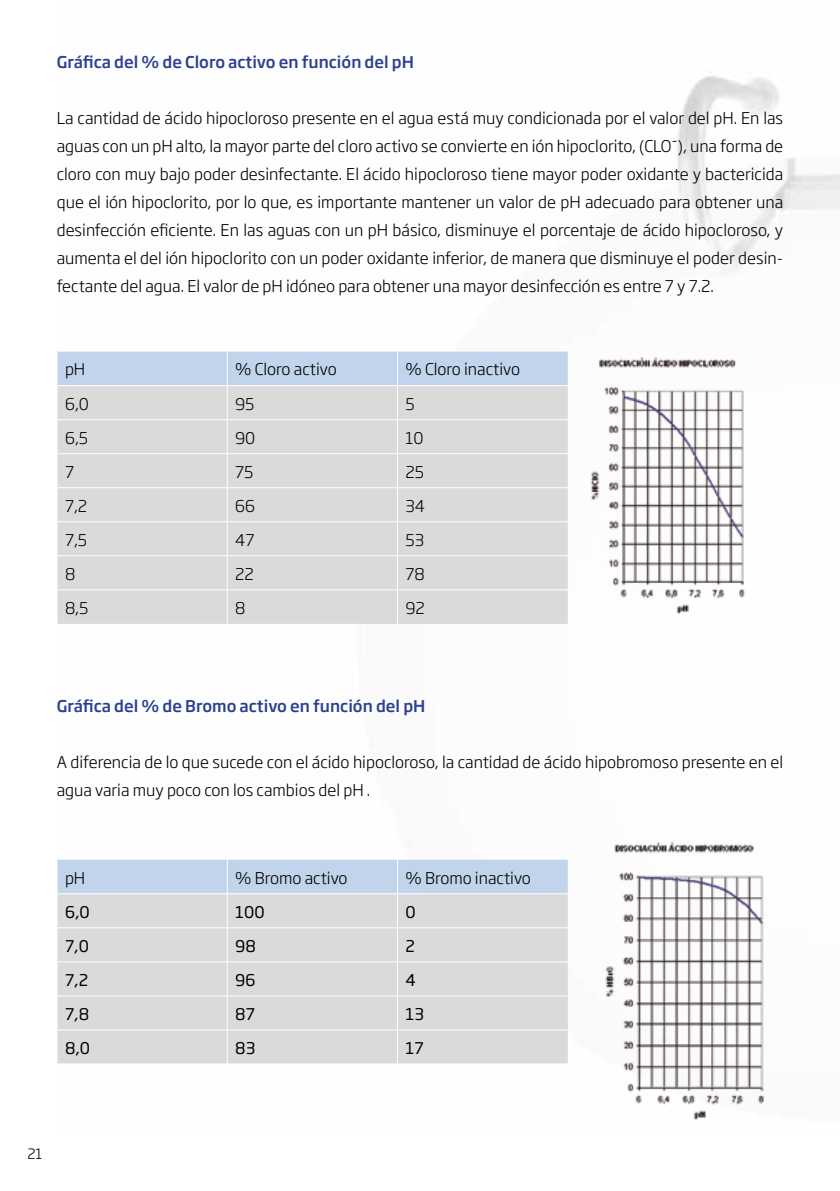
<style>
.page{position:relative;width:840px;height:1191px;background:#fff}
.page>*{position:absolute;margin:0;border:0;box-sizing:border-box;transform-origin:0 0}
.t1{font:300 16px/28px "Soho Gothic Pro";color:#000;text-align:justify}
.t2{font:500 16px "Soho Gothic Pro";color:#2b4191}
.t3{font:16px "Soho Gothic Pro";color:#000}
.t4{font:300 14px "Soho Gothic Pro";color:#000}
</style>
<div class="page">
<img style="left:567px;top:75px;width:272px;height:989px">
<div style="left:58px;top:351px;width:509px;height:34px;background:#c2d4eb"></div>
<div style="left:58px;top:386px;width:509px;height:238px;background:#dadada"></div>
<hr style="left:227px;top:351px;width:1px;height:34px;background:#fff">
<hr style="left:397px;top:351px;width:1px;height:34px;background:#fff">
<hr style="left:227px;top:386px;width:1px;height:33px;background:#fff">
<hr style="left:397px;top:386px;width:1px;height:33px;background:#fff">
<hr style="left:57px;top:419px;width:170px;height:1px;background:#fff">
<hr style="left:227px;top:419px;width:170px;height:1px;background:#fff">
<hr style="left:227px;top:420px;width:1px;height:33px;background:#fff">
<hr style="left:397px;top:419px;width:170px;height:1px;background:#fff">
<hr style="left:397px;top:420px;width:1px;height:33px;background:#fff">
<hr style="left:57px;top:453px;width:170px;height:1px;background:#fff">
<hr style="left:227px;top:453px;width:170px;height:1px;background:#fff">
<hr style="left:397px;top:453px;width:170px;height:1px;background:#fff">
<hr style="left:57px;top:521px;width:170px;height:1px;background:#fff">
<hr style="left:227px;top:521px;width:170px;height:1px;background:#fff">
<hr style="left:227px;top:522px;width:1px;height:33px;background:#fff">
<hr style="left:397px;top:521px;width:170px;height:1px;background:#fff">
<hr style="left:397px;top:522px;width:1px;height:33px;background:#fff">
<hr style="left:57px;top:555px;width:170px;height:1px;background:#fff">
<hr style="left:227px;top:555px;width:170px;height:1px;background:#fff">
<hr style="left:227px;top:556px;width:1px;height:33px;background:#fff">
<hr style="left:397px;top:555px;width:170px;height:1px;background:#fff">
<hr style="left:397px;top:556px;width:1px;height:33px;background:#fff">
<hr style="left:57px;top:589px;width:170px;height:1px;background:#fff">
<hr style="left:227px;top:589px;width:170px;height:1px;background:#fff">
<hr style="left:227px;top:590px;width:1px;height:34px;background:#fff">
<hr style="left:397px;top:589px;width:170px;height:1px;background:#fff">
<hr style="left:397px;top:590px;width:1px;height:34px;background:#fff">
<hr style="left:227px;top:454px;width:1px;height:33px;background:#fff">
<hr style="left:397px;top:454px;width:1px;height:33px;background:#fff">
<hr style="left:57px;top:487px;width:170px;height:1px;background:#fff">
<hr style="left:227px;top:487px;width:170px;height:1px;background:#fff">
<hr style="left:227px;top:488px;width:1px;height:33px;background:#fff">
<hr style="left:397px;top:487px;width:170px;height:1px;background:#fff">
<hr style="left:397px;top:488px;width:1px;height:33px;background:#fff">
<div style="left:58px;top:859px;width:509px;height:34px;background:#c2d4eb"></div>
<div style="left:58px;top:894px;width:509px;height:169px;background:#dadada"></div>
<hr style="left:227px;top:859px;width:1px;height:34px;background:#fff">
<hr style="left:397px;top:859px;width:1px;height:34px;background:#fff">
<hr style="left:227px;top:894px;width:1px;height:33px;background:#fff">
<hr style="left:397px;top:894px;width:1px;height:33px;background:#fff">
<hr style="left:57px;top:927px;width:170px;height:1px;background:#fff">
<hr style="left:227px;top:927px;width:170px;height:1px;background:#fff">
<hr style="left:227px;top:928px;width:1px;height:33px;background:#fff">
<hr style="left:397px;top:927px;width:170px;height:1px;background:#fff">
<hr style="left:397px;top:928px;width:1px;height:33px;background:#fff">
<hr style="left:57px;top:961px;width:170px;height:1px;background:#fff">
<hr style="left:227px;top:961px;width:170px;height:1px;background:#fff">
<hr style="left:397px;top:961px;width:170px;height:1px;background:#fff">
<hr style="left:57px;top:1029px;width:170px;height:1px;background:#fff">
<hr style="left:227px;top:1029px;width:170px;height:1px;background:#fff">
<hr style="left:227px;top:1030px;width:1px;height:33px;background:#fff">
<hr style="left:397px;top:1029px;width:170px;height:1px;background:#fff">
<hr style="left:397px;top:1030px;width:1px;height:33px;background:#fff">
<hr style="left:227px;top:962px;width:1px;height:33px;background:#fff">
<hr style="left:397px;top:962px;width:1px;height:33px;background:#fff">
<hr style="left:57px;top:995px;width:170px;height:1px;background:#fff">
<hr style="left:227px;top:995px;width:170px;height:1px;background:#fff">
<hr style="left:227px;top:996px;width:1px;height:33px;background:#fff">
<hr style="left:397px;top:995px;width:170px;height:1px;background:#fff">
<hr style="left:397px;top:996px;width:1px;height:33px;background:#fff">
<img style="left:591px;top:831px;width:186px;height:289px">
<img style="left:575px;top:347px;width:184px;height:281px">
<p class="t2" style="left:57px;top:49px;width:358px">Gráfica del % de Cloro activo en función del pH</p>
<p class="t1" style="left:57px;top:103px;width:727px">La cantidad de ácido hipocloroso presente en el agua está muy condicionada por el valor del pH. En las aguas con un pH alto, la mayor parte del cloro activo se convierte en ión hipoclorito, (CLO-), una forma de cloro con muy bajo poder desinfectante. El ácido hipocloroso tiene mayor poder oxidante y bactericida que el ión hipoclorito, por lo que, es importante mantener un valor de pH adecuado para obtener una desinfección eficiente. En las aguas con un pH básico, disminuye el porcentaje de ácido hipocloroso, y aumenta el del ión hipoclorito con un poder oxidante inferior, de manera que disminuye el poder desin&shy;fectante del agua. El valor de pH idóneo para obtener una mayor desinfección es entre 7 y 7.2.</p>
<p class="t1" style="left:65px;top:354px;width:22px">pH</p>
<p class="t1" style="left:235px;top:354px;width:103px">% Cloro activo</p>
<p class="t1" style="left:405px;top:354px;width:116px">% Cloro inactivo</p>
<p class="t1" style="left:65px;top:389px;width:25px">6,0</p>
<p class="t1" style="left:235px;top:389px;width:21px">95</p>
<p class="t1" style="left:405px;top:389px;width:11px">5</p>
<p class="t1" style="left:65px;top:423px;width:25px">6,5</p>
<p class="t1" style="left:235px;top:423px;width:22px">90</p>
<p class="t1" style="left:405px;top:423px;width:19px">10</p>
<p class="t1" style="left:65px;top:457px;width:10px">7</p>
<p class="t1" style="left:235px;top:457px;width:20px">75</p>
<p class="t1" style="left:405px;top:457px;width:20px">25</p>
<p class="t1" style="left:65px;top:491px;width:24px">7,2</p>
<p class="t1" style="left:235px;top:491px;width:22px">66</p>
<p class="t1" style="left:405px;top:491px;width:21px">34</p>
<p class="t1" style="left:65px;top:525px;width:24px">7,5</p>
<p class="t1" style="left:235px;top:525px;width:21px">47</p>
<p class="t1" style="left:405px;top:525px;width:20px">53</p>
<p class="t1" style="left:65px;top:559px;width:12px">8</p>
<p class="t1" style="left:235px;top:559px;width:20px">22</p>
<p class="t1" style="left:405px;top:559px;width:21px">78</p>
<p class="t1" style="left:65px;top:593px;width:25px">8,5</p>
<p class="t1" style="left:235px;top:593px;width:12px">8</p>
<p class="t1" style="left:405px;top:593px;width:21px">92</p>
<p class="t2" style="left:57px;top:693px;width:370px">Gráfica del % de Bromo activo en función del pH</p>
<p class="t1" style="left:57px;top:747px;width:727px">A diferencia de lo que sucede con el ácido hipocloroso, la cantidad de ácido hipobromoso presente en el agua varia muy poco con los cambios del pH .</p>
<p class="t1" style="left:65px;top:862px;width:22px">pH</p>
<p class="t1" style="left:235px;top:862px;width:114px">% Bromo activo</p>
<p class="t1" style="left:405px;top:862px;width:127px">% Bromo inactivo</p>
<p class="t3" style="left:65px;top:899px;width:26px">6,0</p>
<p class="t3" style="left:235px;top:899px;width:31px">100</p>
<p class="t3" style="left:405px;top:899px;width:12px">0</p>
<p class="t3" style="left:65px;top:933px;width:25px">7,0</p>
<p class="t3" style="left:235px;top:933px;width:22px">98</p>
<p class="t3" style="left:405px;top:933px;width:11px">2</p>
<p class="t3" style="left:65px;top:967px;width:25px">7,2</p>
<p class="t3" style="left:235px;top:967px;width:22px">96</p>
<p class="t3" style="left:405px;top:967px;width:12px">4</p>
<p class="t3" style="left:65px;top:1001px;width:26px">7,8</p>
<p class="t3" style="left:235px;top:1001px;width:21px">87</p>
<p class="t3" style="left:405px;top:1001px;width:20px">13</p>
<p class="t3" style="left:65px;top:1035px;width:27px">8,0</p>
<p class="t3" style="left:235px;top:1035px;width:22px">83</p>
<p class="t3" style="left:405px;top:1035px;width:20px">17</p>
<p class="t4" style="left:27px;top:1143px;width:17px">21</p>
</div>
